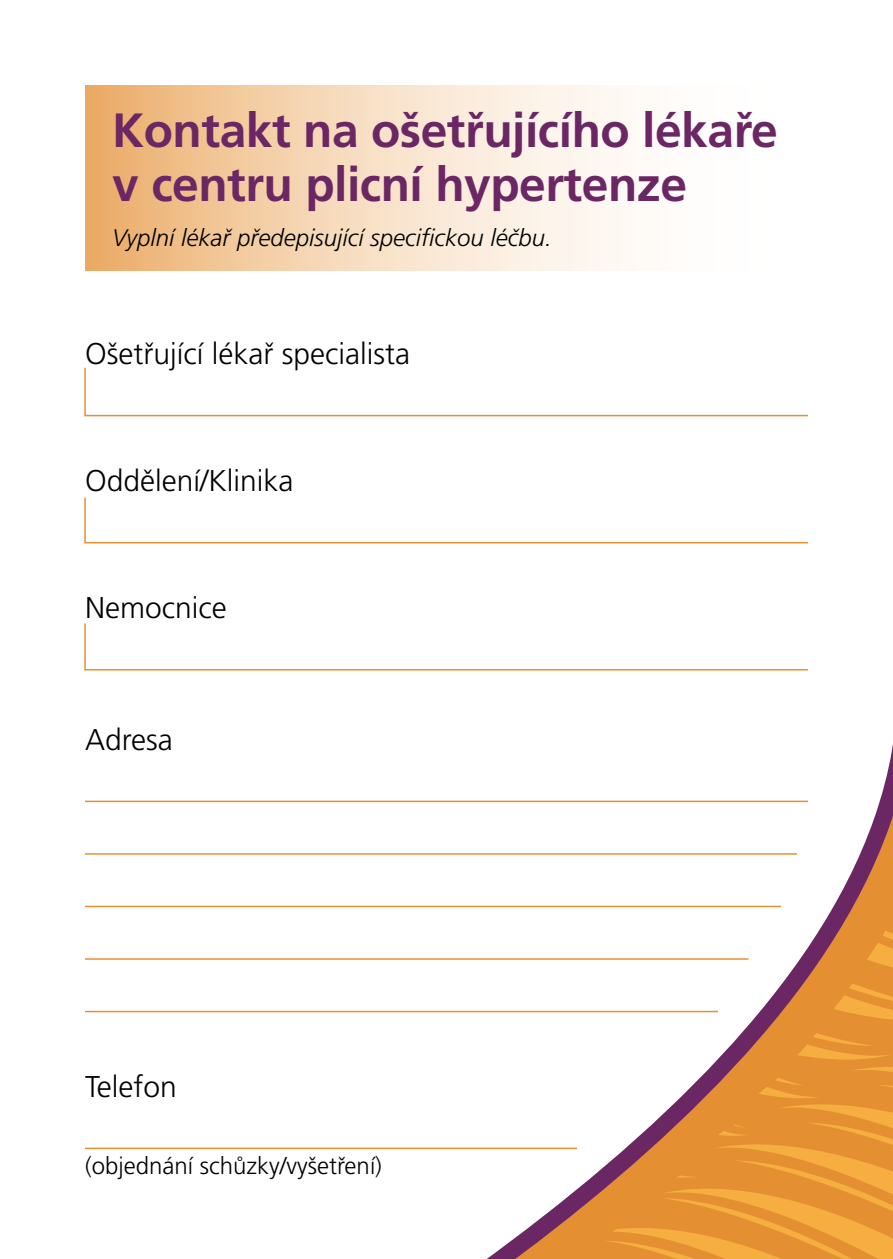
<style>
.page{position:relative;width:893px;height:1259px;background:#fff}
.page>*{position:absolute;margin:0;border:0;box-sizing:border-box;transform-origin:0 0}
.t1{font:700 48px/54px "Frutiger CE";letter-spacing:-.01em;color:#6b2764}
.t2{font:300 30px "Frutiger CE";color:#000}
.t3{font:italic 300 24px "Frutiger CE";color:#000}
.t4{font:300 24px "Frutiger CE";color:#000}
</style>
<div class="page">
<svg style="left:437px;top:744px;width:456px;height:515px"></svg>
<svg style="left:604px;top:930px;width:289px;height:329px;fill:#e49035"></svg>
<svg style="left:85px;top:85px;width:551px;height:185px;background:#f6d9bb"></svg>
<svg style="left:84px;top:367px;width:724px;height:50px"></svg>
<svg style="left:84px;top:623px;width:724px;height:48px"></svg>
<svg style="left:84px;top:497px;width:724px;height:47px"></svg>
<hr style="left:85px;top:1010px;width:633px;height:2px;background:#e49032">
<hr style="left:85px;top:800px;width:723px;height:2px;background:#e49032">
<hr style="left:85px;top:853px;width:712px;height:1px;background:#e49032">
<hr style="left:85px;top:905px;width:696px;height:2px;background:#e49032">
<hr style="left:85px;top:958px;width:663px;height:1px;background:#e49032">
<hr style="left:85px;top:1147px;width:492px;height:2px;background:#e49032">
<h1 class="t1" style="left:112px;top:103px;width:667px">Kontakt na ošetřujícího lékaře v centru plicní hypertenze</h1>
<p class="t3" style="left:112px;top:224px;width:441px">Vyplní lékař předepisující specifickou léčbu.</p>
<p class="t2" style="left:85px;top:336px;width:326px">Ošetřující lékař specialista</p>
<p class="t2" style="left:85px;top:463px;width:210px">Oddělení/Klinika</p>
<p class="t2" style="left:85px;top:590px;width:143px">Nemocnice</p>
<p class="t2" style="left:85px;top:722px;width:89px">Adresa</p>
<p class="t2" style="left:85px;top:1069px;width:93px">Telefon</p>
<p class="t4" style="left:85px;top:1152px;width:298px">(objednání schůzky/vyšetření)</p>
</div>
